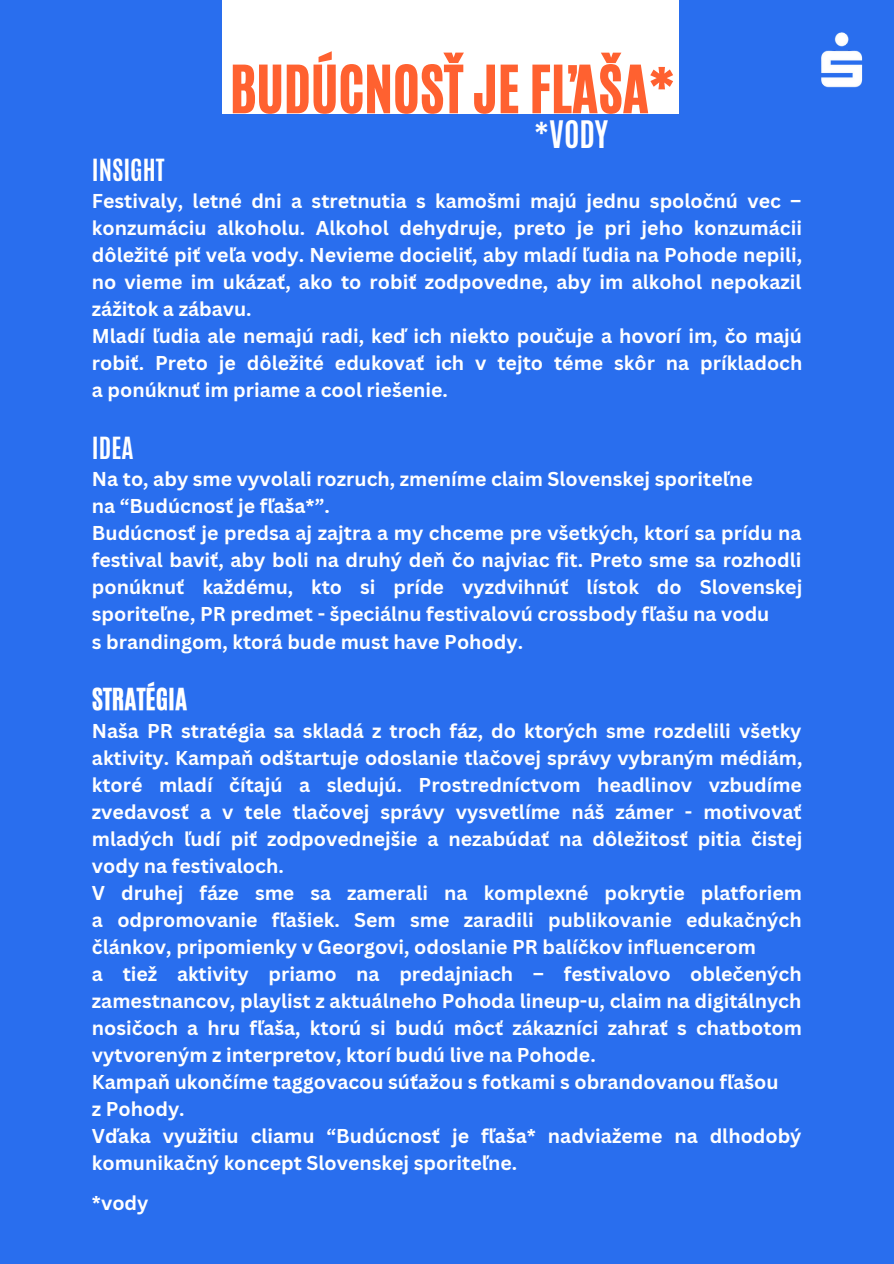
<style>
.page{position:relative;width:894px;height:1264px;background:#fff}
.page>*{position:absolute;margin:0;border:0;box-sizing:border-box;transform-origin:0 0}
.t1{font:55.05px "CA Generated";color:#ff6130}
.t2{font:700 31.65px "Antonio";color:#fff}
.t3{font:700 25.5px "Antonio";color:#fff}
.t4{font:25.5px "CA Generated";color:#fff}
.t5{font:700 19.5px/27px "Canva Sans";color:#fff}
</style>
<div class="page">
<div style="left:0;top:0;width:893px;height:1263px;background:#296eee"></div>
<div style="left:222px;top:0;width:456px;height:114px;background:#fff"></div>
<img style="left:821px;top:32px;width:42px;height:56px">
<h1 class="t1" style="left:229px;top:50px;width:446px">BUDÚCNOSŤ JE FĽAŠA*</h1>
<h2 class="t2" style="left:534px;top:112px;width:76px">*VODY</h2>
<h3 class="t3" style="left:92px;top:152px;width:74px">INSIGHT</h3>
<p class="t5" style="left:92px;top:187px;width:711px">Festivaly, letné dni a stretnutia s kamošmi majú jednu spoločnú vec – konzumáciu alkoholu. Alkohol dehydruje, preto je pri jeho konzumácii dôležité piť veľa vody. Nevieme docieliť, aby mladí ľudia na Pohode nepili, no vieme im ukázať, ako to robiť zodpovedne, aby im alkohol nepokazil zážitok a zábavu.<br>Mladí ľudia ale nemajú radi, keď ich niekto poučuje a hovorí im, čo majú robiť. Preto je dôležité edukovať ich v tejto téme skôr na príkladoch a ponúknuť im priame a cool riešenie.</p>
<h3 class="t3" style="left:92px;top:430px;width:43px">IDEA</h3>
<p class="t5" style="left:92px;top:465px;width:711px">Na to, aby sme vyvolali rozruch, zmeníme claim Slovenskej sporiteľne<br>na “Budúcnosť je fľaša*”.<br>Budúcnosť je predsa aj zajtra a my chceme pre všetkých, ktorí sa prídu na festival baviť, aby boli na druhý deň čo najviac fit. Preto sme sa rozhodli ponúknuť každému, kto si príde vyzdvihnúť lístok do Slovenskej sporiteľne, PR predmet - špeciálnu festivalovú crossbody fľašu na vodu<br>s brandingom, ktorá bude must have Pohody.</p>
<h3 class="t4" style="left:92px;top:681px;width:97px">STRATÉGIA</h3>
<p class="t5" style="left:92px;top:716px;width:711px">Naša PR stratégia sa skladá z troch fáz, do ktorých sme rozdelili všetky aktivity. Kampaň odštartuje odoslanie tlačovej správy vybraným médiám, ktoré mladí čítajú a sledujú. Prostredníctvom headlinov vzbudíme zvedavosť a v tele tlačovej správy vysvetlíme náš zámer - motivovať mladých ľudí piť zodpovednejšie a nezabúdať na dôležitosť pitia čistej vody na festivaloch.<br>V druhej fáze sme sa zamerali na komplexné pokrytie platforiem a odpromovanie fľašiek. Sem sme zaradili publikovanie edukačných článkov, pripomienky v Georgovi, odoslanie PR balíčkov influencerom<br>a tiež aktivity priamo na predajniach – festivalovo oblečených zamestnancov, playlist z aktuálneho Pohoda lineup-u, claim na digitálnych nosičoch a hru fľaša, ktorú si budú môcť zákazníci zahrať s chatbotom vytvoreným z interpretov, ktorí budú live na Pohode.<br>Kampaň ukončíme taggovacou súťažou s fotkami s obrandovanou fľašou<br>z Pohody.<br>Vďaka využitiu cliamu “Budúcnosť je fľaša* nadviažeme na dlhodobý komunikačný koncept Slovenskej sporiteľne.</p>
<p class="t5" style="left:92px;top:1188px;width:58px">*vody</p>
</div>
